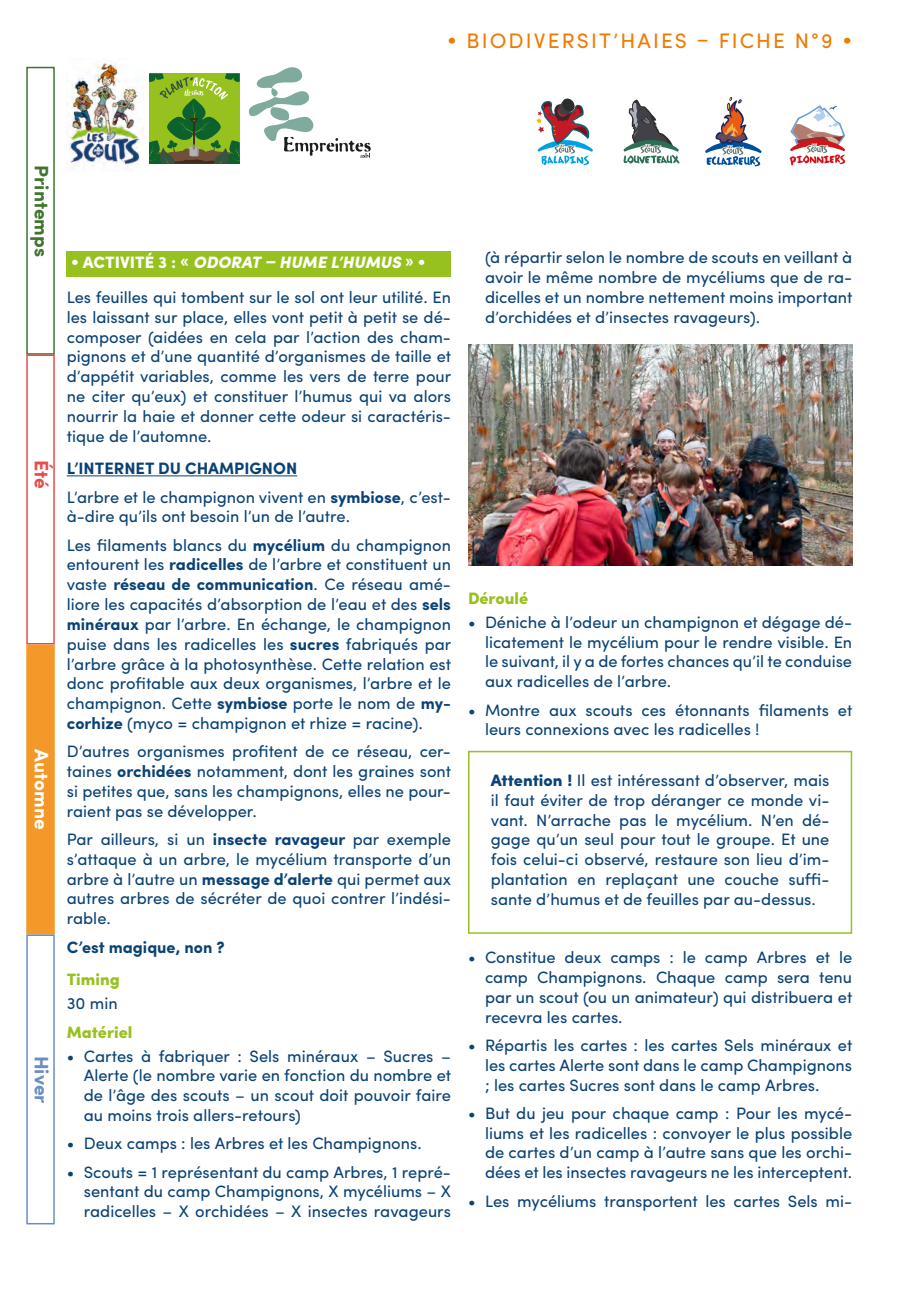
<style>
.page{position:relative;width:919px;height:1289px;background:#fff}
.page>*{position:absolute;margin:0;border:0;box-sizing:border-box;transform-origin:0 0}
.t1{font:21px "Sofia Pro";letter-spacing:.1em;color:#ef7b00}
.t2{font:700 19.5px "Sofia Pro";color:#41752e}
.t3{font:700 19.5px "Sofia Pro";color:#fff}
.t4{font:700 19.5px "Sofia Pro";color:#688fc1}
.t5{font:700 19.5px "Sofia Pro";color:#e94b4b}
.Texte{font:16.5px/19.8px "Sofia Pro";color:#0a4275;text-align:justify}
.Texte-2{font:700 16.5px "Sofia Pro";color:#0a4275}
.titre_Para_1{font:italic 900 16.5px "Sofia Pro";color:#fff}
.titre_para_2{font:900 16.5px "Sofia Pro";color:#96c11f}
.s1{font-style:normal}
.s2{font-weight:700}
.s3{font-weight:900}
</style>
<div class="page">
<div style="left:26px;top:67px;width:29px;height:288px;border:2px solid #41752e"></div>
<div style="left:26px;top:354px;width:29px;height:290px;background:#fff;border:2px solid #e94b4b"></div>
<div style="left:26px;top:644px;width:29px;height:290px;background:#f39829;border:2px solid #f39829"></div>
<div style="left:26px;top:934px;width:29px;height:290px;border:2px solid #688fc1"></div>
<img style="left:68px;top:61px;width:73px;height:108px">
<svg style="left:789px;top:105px;width:57px;height:61px"></svg>
<svg style="left:623px;top:99px;width:56px;height:65px"></svg>
<svg style="left:536px;top:98px;width:57px;height:67px"></svg>
<svg style="left:705px;top:97px;width:56px;height:69px"></svg>
<svg style="left:248px;top:67px;width:123px;height:91px"></svg>
<svg style="left:149px;top:73px;width:91px;height:91px;background:#6e9c2c"></svg>
<div style="left:67px;top:251px;width:384px;height:26px;background:#96c11f"></div>
<hr style="left:67px;top:475px;width:230px;height:1px;background:#0a4275">
<div style="left:468px;top:750px;width:384px;height:183px;border:2px solid #96c11f"></div>
<img style="left:468px;top:344px;width:384px;height:222px">
<p class="t1" style="left:447px;top:25px;width:406px">• BIODIVERSIT’HAIES – FICHE N°9 •</p>
<p class="t2" style="left:57px;top:165px;width:93px;rotate:90deg">Printemps</p>
<p class="t5" style="left:57px;top:459px;width:30px;rotate:90deg">Été</p>
<p class="t3" style="left:57px;top:749px;width:82px;rotate:90deg">Automne</p>
<p class="t4" style="left:57px;top:1055px;width:49px;rotate:90deg">Hiver</p>
<p class="titre_Para_1" style="left:71px;top:249px;width:356px"><span class="s1">• ACTIVITÉ 3 : «</span> ODORAT – HUME L’HUMUS <span class="s1">» •</span></p>
<p class="Texte" style="left:67px;top:286px;width:386px">Les feuilles qui tombent sur le sol ont leur utilité. En les laissant sur place, elles vont petit à petit se dé&shy;composer (aidées en cela par l’action des cham&shy;pignons et d’une quantité d’organismes de taille et d’appétit variables, comme les vers de terre pour ne citer qu’eux) et constituer l’humus qui va alors nourrir la haie et donner cette odeur si caractéris&shy;tique de l’automne.</p>
<p class="Texte-2" style="left:67px;top:456px;width:232px">L’INTERNET DU CHAMPIGNON</p>
<p class="Texte" style="left:67px;top:485px;width:385px">L’arbre et le champignon vivent en <span class="s2">symbiose</span>, c’est&shy;à-dire qu’ils ont besoin l’un de l’autre.</p>
<p class="Texte" style="left:67px;top:534px;width:386px">Les filaments blancs du <span class="s2">mycélium</span> du champignon entourent les <span class="s2">radicelles</span> de l’arbre et constituent un vaste <span class="s2">réseau de communication</span>. Ce réseau amé&shy;liore les capacités d’absorption de l’eau et des <span class="s2">sels minéraux</span> par l’arbre. En échange, le champignon puise dans les radicelles les <span class="s2">sucres</span> fabriqués par l’arbre grâce à la photosynthèse. Cette relation est donc profitable aux deux organismes, l’arbre et le champignon. Cette <span class="s2">symbiose</span> porte le nom de <span class="s2">my&shy;corhize</span> (myco = champignon et rhize = racine).</p>
<p class="Texte" style="left:67px;top:740px;width:386px">D’autres organismes profitent de ce réseau, cer&shy;taines <span class="s2">orchidées</span> notamment, dont les graines sont si petites que, sans les champignons, elles ne pour&shy;raient pas se développer.</p>
<p class="Texte" style="left:67px;top:828px;width:385px">Par ailleurs, si un <span class="s2">insecte ravageur</span> par exemple s’attaque à un arbre, le mycélium transporte d’un arbre à l’autre un <span class="s2">message d’alerte</span> qui permet aux autres arbres de sécréter de quoi contrer l’indési&shy;rable.</p>
<p class="Texte-2" style="left:67px;top:934px;width:159px">C’est magique, non ?</p>
<p class="titre_para_2" style="left:67px;top:966px;width:55px">Timing</p>
<p class="Texte" style="left:67px;top:992px;width:52px">30 min</p>
<p class="titre_para_2" style="left:67px;top:1018px;width:67px">Matériel</p>
<p class="Texte" style="left:84px;top:1044px;width:369px;text-indent:-17px">• Cartes à fabriquer : Sels minéraux – Sucres – Alerte (le nombre varie en fonction du nombre et de l’âge des scouts – un scout doit pouvoir faire au moins trois allers-retours)</p>
<p class="Texte" style="left:67px;top:1132px;width:356px">• Deux camps : les Arbres et les Champignons.</p>
<p class="Texte" style="left:84px;top:1160px;width:368px;text-indent:-17px">• Scouts = 1 représentant du camp Arbres, 1 repré&shy;sentant du camp Champignons, X mycéliums – X radicelles – X orchidées – X insectes ravageurs</p>
<p class="Texte" style="left:485px;top:246px;width:369px">(à répartir selon le nombre de scouts en veillant à avoir le même nombre de mycéliums que de ra&shy;dicelles et un nombre nettement moins important d’orchidées et d’insectes ravageurs).</p>
<p class="titre_para_2" style="left:468px;top:585px;width:62px">Déroulé</p>
<p class="Texte" style="left:485px;top:611px;width:368px;text-indent:-17px">• Déniche à l’odeur un champignon et dégage dé&shy;licatement le mycélium pour le rendre visible. En le suivant, il y a de fortes chances qu’il te conduise aux radicelles de l’arbre.</p>
<p class="Texte" style="left:485px;top:698px;width:369px;text-indent:-17px">• Montre aux scouts ces étonnants filaments et leurs connexions avec les radicelles !</p>
<p class="Texte" style="left:490px;top:769px;width:340px"><span class="s3">Attention !</span> Il est intéressant d’observer, mais il faut éviter de trop déranger ce monde vi&shy;vant. N’arrache pas le mycélium. N’en dé&shy;gage qu’un seul pour tout le groupe. Et une fois celui-ci observé, restaure son lieu d’im&shy;plantation en replaçant une couche suffi&shy;sante d’humus et de feuilles par au-dessus.</p>
<p class="Texte" style="left:485px;top:946px;width:369px;text-indent:-17px">• Constitue deux camps : le camp Arbres et le camp Champignons. Chaque camp sera tenu par un scout (ou un animateur) qui distribuera et recevra les cartes.</p>
<p class="Texte" style="left:485px;top:1034px;width:369px;text-indent:-17px">• Répartis les cartes : les cartes Sels minéraux et les cartes Alerte sont dans le camp Champignons ; les cartes Sucres sont dans le camp Arbres.</p>
<p class="Texte" style="left:485px;top:1101px;width:368px;text-indent:-17px">• But du jeu pour chaque camp : Pour les mycé&shy;liums et les radicelles : convoyer le plus possible de cartes d’un camp à l’autre sans que les orchi&shy;dées et les insectes ravageurs ne les interceptent.</p>
<p class="Texte" style="left:468px;top:1189px;width:385px">• Les mycéliums transportent les cartes Sels mi-</p>
</div>
